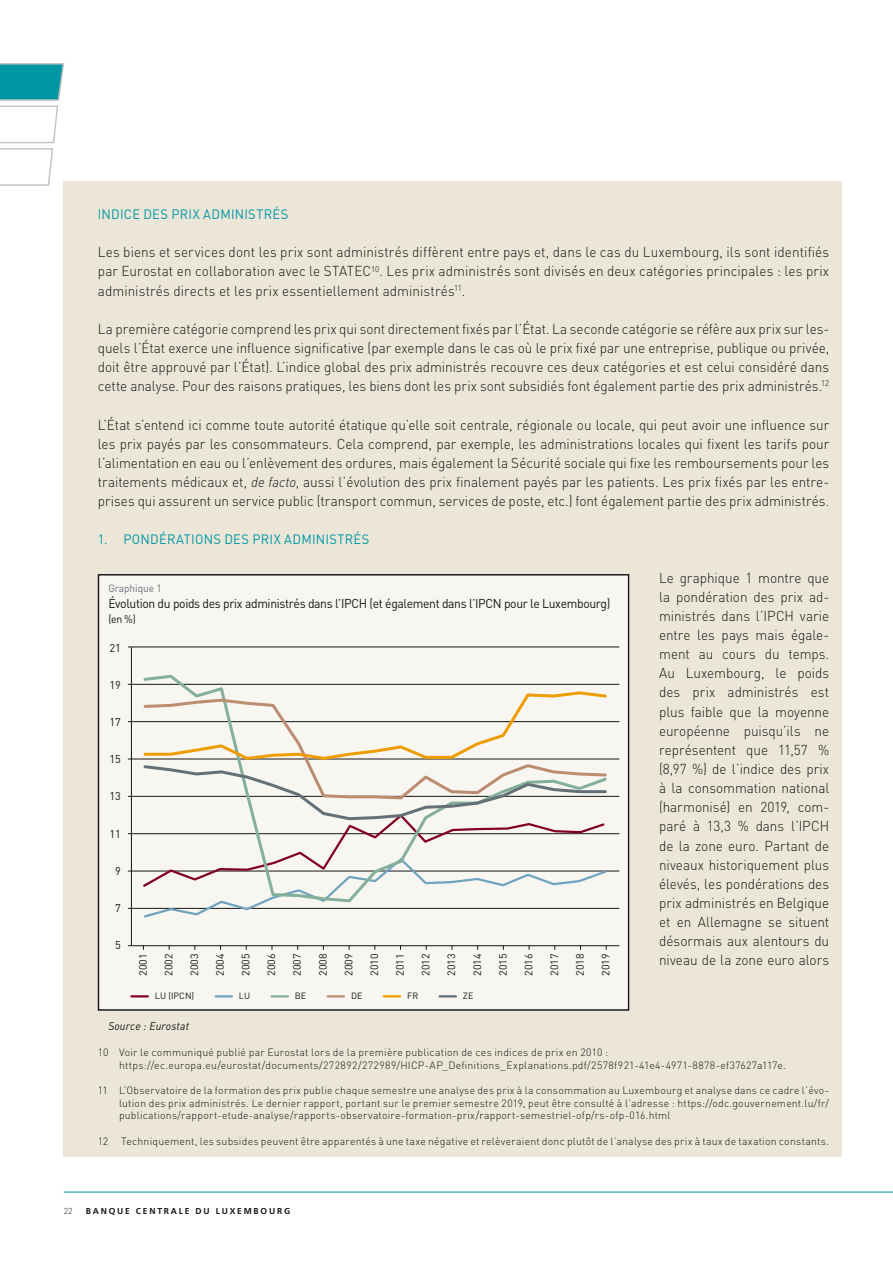
<style>
.page{position:relative;width:893px;height:1263px;background:#fff}
.page>*{position:absolute;margin:0;border:0;box-sizing:border-box;transform-origin:0 0}
.t1{font:300 14.25px/19.2px "DIN Pro";color:#151616;text-align:justify;scale:.95 1}
.t2{font:13.5px "DIN Pro";letter-spacing:.025em;color:#0097a5;scale:.95 1}
.t3{font:12.75px "DIN Pro";letter-spacing:-.03em;color:#151616;scale:.95 1}
.t4{font:italic 11.25px "DIN Pro";letter-spacing:.015em;color:#151616;scale:.95 1}
.t5{font:11.25px "DIN Pro";letter-spacing:-.005em;color:#151616}
.t6{font:11.1px "DIN Pro";color:#151616;scale:.95 1}
.t7{font:10.65px "DIN Pro";color:#151616}
.t8{font:300 10.5px/12.6px "DIN Pro";letter-spacing:.02em;color:#151616}
.t9{font:10.5px "DIN Pro";color:#647178;scale:.95 1}
.t10{font:9px "DIN Pro";color:#151616}
.t11{font:700 8.55px "Frutiger";letter-spacing:.21em;color:#151616}
.t12{font:300 8.55px "DIN Pro";color:#151616}
.s1{font-style:italic}
</style>
<div class="page">
<svg style="left:0;top:63px;width:65px;height:124px"></svg>
<div style="left:64px;top:181px;width:778px;height:976px;background:#ebe6d7"></div>
<hr style="left:64px;top:1192px;width:829px;height:1px;background:#0097a5">
<div style="left:98px;top:574px;width:531px;height:436px;background:#f8f6f0"></div>
<svg style="left:131px;top:995px;width:17px;height:2px"></svg>
<svg style="left:216px;top:995px;width:16px;height:2px"></svg>
<svg style="left:272px;top:995px;width:16px;height:2px"></svg>
<svg style="left:328px;top:995px;width:16px;height:2px"></svg>
<svg style="left:384px;top:995px;width:16px;height:2px"></svg>
<svg style="left:440px;top:995px;width:16px;height:2px"></svg>
<hr style="left:131px;top:648px;width:1px;height:297px;background:#151616">
<hr style="left:128px;top:945px;width:491px;height:1px;background:#151616">
<hr style="left:128px;top:871px;width:491px;height:1px;background:#151616">
<hr style="left:128px;top:833px;width:491px;height:1px;background:#151616">
<hr style="left:128px;top:796px;width:491px;height:1px;background:#151616">
<hr style="left:128px;top:759px;width:491px;height:1px;background:#151616">
<hr style="left:128px;top:721px;width:491px;height:1px;background:#151616">
<hr style="left:128px;top:684px;width:491px;height:1px;background:#151616">
<hr style="left:128px;top:647px;width:491px;height:1px;background:#151616">
<hr style="left:128px;top:908px;width:491px;height:1px;background:#151616">
<svg style="left:142px;top:674px;width:467px;height:16px"></svg>
<svg style="left:141px;top:690px;width:468px;height:228px"></svg>
<p class="t2" style="left:98px;top:205px;width:202px">INDICE DES PRIX ADMINISTRÉS</p>
<p class="t1" style="left:98px;top:242px;width:771px">Les biens et services dont les prix sont administrés diffèrent entre pays et, dans le cas du Luxembourg, ils sont identifiés par Eurostat en collaboration avec le STATEC<sup>10</sup>. Les prix administrés sont divisés en deux catégories principales : les prix administrés directs et les prix essentiellement administrés<sup>11</sup>.</p>
<p class="t1" style="left:98px;top:318px;width:771px">La première catégorie comprend les prix qui sont directement fixés par l’État. La seconde catégorie se réfère aux prix sur les&shy;quels l’État exerce une influence significative (par exemple dans le cas où le prix fixé par une entreprise, publique ou privée, doit être approuvé par l’État). L’indice global des prix administrés recouvre ces deux catégories et est celui considéré dans cette analyse. Pour des raisons pratiques, les biens dont les prix sont subsidiés font également partie des prix administrés.<sup>12</sup></p>
<p class="t1" style="left:98px;top:414px;width:771px">L’État s’entend ici comme toute autorité étatique qu’elle soit centrale, régionale ou locale, qui peut avoir une influence sur les prix payés par les consommateurs. Cela comprend, par exemple, les administrations locales qui fixent les tarifs pour l’alimentation en eau ou l’enlèvement des ordures, mais également la Sécurité sociale qui fixe les remboursements pour les traitements médicaux et, <span class="s1">de facto</span>, aussi l’évolution des prix finalement payés par les patients. Les prix fixés par les entre&shy;prises qui assurent un service public (transport commun, services de poste, etc.) font également partie des prix administrés.</p>
<p class="t2" style="left:98px;top:530px;width:287px">1. PONDÉRATIONS DES PRIX ADMINISTRÉS</p>
<p class="t1" style="left:659px;top:567px;width:181px">Le graphique 1 montre que la pondération des prix ad&shy;ministrés dans l’IPCH varie entre les pays mais égale&shy;ment au cours du temps.<br>Au Luxembourg, le poids des prix administrés est plus faible que la moyenne européenne puisqu’ils ne représentent que 11,57 % (8,97 %) de l’indice des prix à la consommation national (harmonisé) en 2019, com&shy;paré à 13,3 % dans l’IPCH de la zone euro. Partant de niveaux historiquement plus élevés, les pondérations des prix administrés en Belgique et en Allemagne se situent désormais aux alentours du niveau de la zone euro alors</p>
<p class="t9" style="left:108px;top:581px;width:58px">Graphique 1</p>
<p class="t3" style="left:108px;top:595px;width:530px">Évolution du poids des prix administrés dans l’IPCH (et également dans l’IPCN pour le Luxembourg)</p>
<p class="t6" style="left:108px;top:611px;width:31px">(en %)</p>
<p class="t5" style="left:109px;top:640px;width:13px">21</p>
<p class="t5" style="left:109px;top:677px;width:13px">19</p>
<p class="t5" style="left:109px;top:714px;width:13px">17</p>
<p class="t5" style="left:109px;top:751px;width:13px">15</p>
<p class="t5" style="left:109px;top:789px;width:13px">13</p>
<p class="t5" style="left:109px;top:826px;width:13px">11</p>
<p class="t5" style="left:115px;top:863px;width:7px">9</p>
<p class="t5" style="left:115px;top:900px;width:7px">7</p>
<p class="t5" style="left:115px;top:938px;width:7px">5</p>
<p class="t7" style="left:136px;top:976px;width:24px;rotate:-90deg">2001</p>
<p class="t7" style="left:161px;top:976px;width:24px;rotate:-90deg">2002</p>
<p class="t7" style="left:187px;top:976px;width:24px;rotate:-90deg">2003</p>
<p class="t7" style="left:213px;top:976px;width:24px;rotate:-90deg">2004</p>
<p class="t7" style="left:238px;top:976px;width:24px;rotate:-90deg">2005</p>
<p class="t7" style="left:264px;top:976px;width:24px;rotate:-90deg">2006</p>
<p class="t7" style="left:290px;top:976px;width:24px;rotate:-90deg">2007</p>
<p class="t7" style="left:316px;top:976px;width:24px;rotate:-90deg">2008</p>
<p class="t7" style="left:341px;top:976px;width:24px;rotate:-90deg">2009</p>
<p class="t7" style="left:367px;top:976px;width:24px;rotate:-90deg">2010</p>
<p class="t7" style="left:393px;top:976px;width:24px;rotate:-90deg">2011</p>
<p class="t7" style="left:418px;top:976px;width:24px;rotate:-90deg">2012</p>
<p class="t7" style="left:444px;top:976px;width:24px;rotate:-90deg">2013</p>
<p class="t7" style="left:470px;top:976px;width:24px;rotate:-90deg">2014</p>
<p class="t7" style="left:496px;top:976px;width:24px;rotate:-90deg">2015</p>
<p class="t7" style="left:521px;top:976px;width:24px;rotate:-90deg">2016</p>
<p class="t7" style="left:547px;top:976px;width:24px;rotate:-90deg">2017</p>
<p class="t7" style="left:573px;top:976px;width:24px;rotate:-90deg">2018</p>
<p class="t7" style="left:598px;top:976px;width:24px;rotate:-90deg">2019</p>
<p class="t10" style="left:155px;top:990px;width:41px">LU (IPCN)</p>
<p class="t10" style="left:239px;top:990px;width:13px">LU</p>
<p class="t10" style="left:295px;top:990px;width:13px">BE</p>
<p class="t10" style="left:351px;top:990px;width:13px">DE</p>
<p class="t10" style="left:407px;top:990px;width:13px">FR</p>
<p class="t10" style="left:463px;top:990px;width:12px">ZE</p>
<p class="t4" style="left:108px;top:1019px;width:86px">Source : Eurostat</p>
<p class="t8" style="left:119px;top:1045px;width:668px;text-indent:-21px">10 Voir le communiqué publié par Eurostat lors de la première publication de ces indices de prix en 2010 : https://ec.europa.eu/eurostat/documents/272892/272989/HICP-AP_Definitions_Explanations.pdf/2578f921-41e4-4971-8878-ef37627a117e.</p>
<p class="t8" style="left:119px;top:1083px;width:712px;text-align:justify;text-indent:-21px">11 L’Observatoire de la formation des prix publie chaque semestre une analyse des prix à la consommation au Luxembourg et analyse dans ce cadre l’évo&shy;lution des prix administrés. Le dernier rapport, portant sur le premier semestre 2019, peut être consulté à l’adresse : https://odc.gouvernement.lu/fr/ publications/rapport-etude-analyse/rapports-observatoire-formation-prix/rapport-semestriel-ofp/rs-ofp-016.html</p>
<p class="t8" style="left:98px;top:1134px;width:733px">12 Techniquement, les subsides peuvent être apparentés à une taxe négative et relèveraient donc plutôt de l’analyse des prix à taux de taxation constants.</p>
<p class="t12" style="left:64px;top:1205px;width:10px">22</p>
<p class="t11" style="left:86px;top:1206px;width:206px">BANQUE CENTRALE DU LUXEMBOURG</p>
</div>
